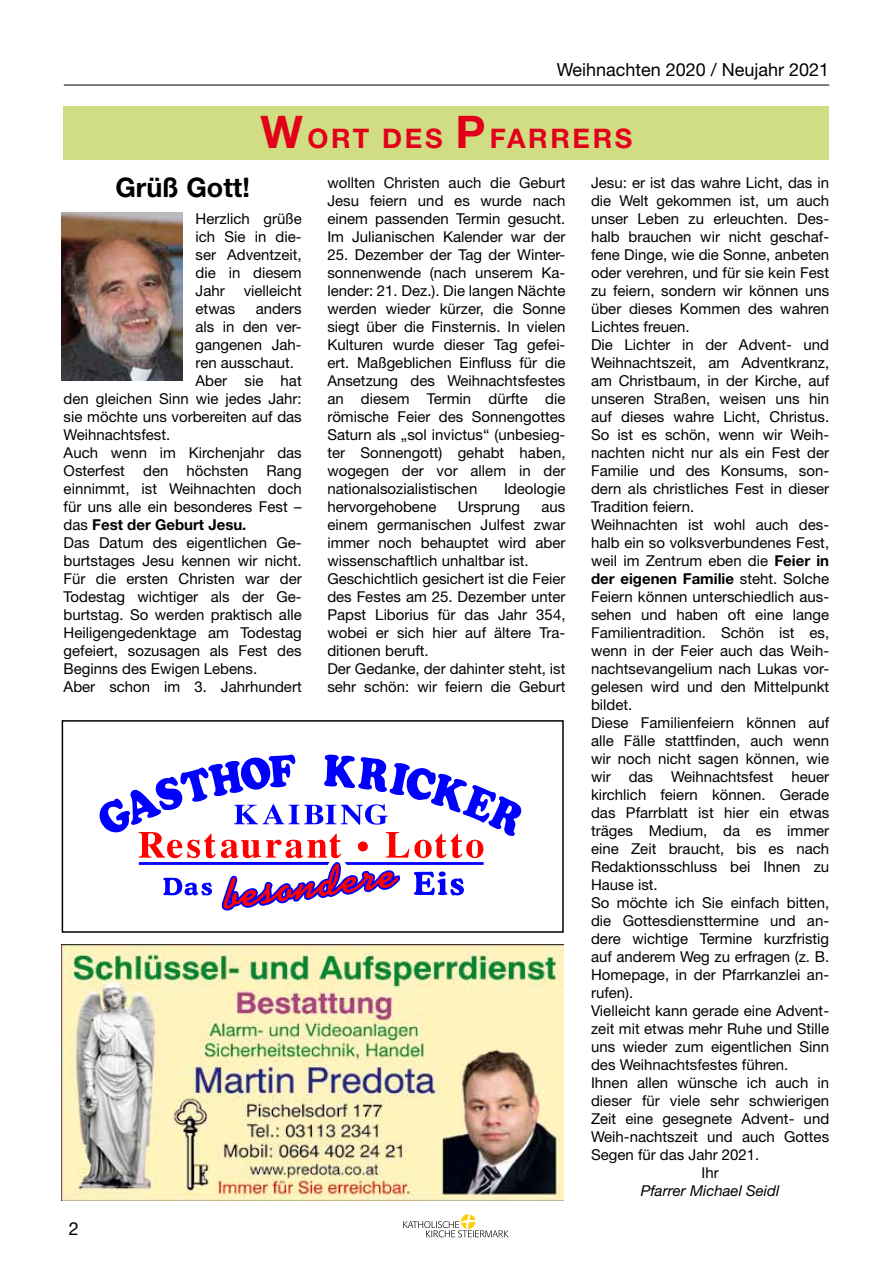
<style>
.page{position:relative;width:893px;height:1263px;background:#fff}
.page>*{position:absolute;margin:0;border:0;box-sizing:border-box;transform-origin:0 0}
.t1{font:700 27px "Helvetica Neue";letter-spacing:.1em;color:#e2001a}
.t2{font:700 27px "Helvetica Neue";color:#000}
.t3{font:18px "Helvetica Neue";color:#000}
.t4{font:15px/18px "Helvetica Neue";color:#000;text-align:justify}
.t5{font:700 15px "Helvetica Neue";color:#000}
.t6{font:italic 15px "Helvetica Neue";color:#000}
.s1{font-size:45px}
.s2{font-weight:400}
.s3{font-weight:700}
</style>
<div class="page">
<hr style="left:64px;top:85px;width:765px;height:1px;background:#000">
<svg style="left:403px;top:1214px;width:106px;height:23px"></svg>
<div style="left:64px;top:106px;width:765px;height:54px;background:#d1dd82"></div>
<svg style="left:100px;top:754px;width:421px;height:156px"></svg>
<div style="left:62px;top:720px;width:502px;height:213px;border:2px solid #000"></div>
<img style="left:62px;top:212px;width:121px;height:169px">
<img style="left:62px;top:944px;width:502px;height:257px">
<p class="t3" style="left:557px;top:59px;width:274px">Weihnachten 2020 / Neujahr 2021</p>
<h1 class="t1" style="left:261px;top:122px;width:373px"><span class="s1">W</span>ORT DES <span class="s1">P</span>FARRERS</h1>
<h1 class="t2" style="left:115px;top:171px;width:136px">Grüß Gott!</h1>
<p class="t4" style="left:196px;top:209px;width:108px">Herzlich grüße ich Sie in die&shy;ser Adventzeit, die in diesem Jahr</p>
<p class="t4" style="left:244px;top:281px;width:60px">vielleicht</p>
<p class="t4" style="left:196px;top:299px;width:41px">etwas</p>
<p class="t4" style="left:256px;top:299px;width:47px">anders</p>
<p class="t4" style="left:196px;top:317px;width:108px">als in den ver-</p>
<p class="t4" style="left:196px;top:335px;width:108px">gangenen Jah-</p>
<p class="t4" style="left:196px;top:353px;width:100px">ren ausschaut.</p>
<p class="t4" style="left:196px;top:371px;width:108px">Aber sie hat</p>
<p class="t4" style="left:64px;top:389px;width:240px">den gleichen Sinn wie jedes Jahr:</p>
<p class="t4" style="left:64px;top:407px;width:240px">sie möchte uns vorbereiten auf das</p>
<p class="t4" style="left:64px;top:425px;width:108px">Weihnachtsfest.</p>
<p class="t4" style="left:64px;top:443px;width:240px">Auch wenn im Kirchenjahr das</p>
<p class="t4" style="left:64px;top:461px;width:240px">Osterfest den höchsten Rang</p>
<p class="t4" style="left:64px;top:479px;width:240px">einnimmt, ist Weihnachten doch</p>
<p class="t4" style="left:64px;top:497px;width:240px">für uns alle ein besonderes Fest –</p>
<p class="t5" style="left:64px;top:515px;width:184px"><span class="s2">das</span> Fest der Geburt Jesu.</p>
<p class="t4" style="left:64px;top:533px;width:240px">Das Datum des eigentlichen Ge-</p>
<p class="t4" style="left:64px;top:551px;width:240px">burtstages Jesu kennen wir nicht.</p>
<p class="t4" style="left:64px;top:569px;width:240px">Für die ersten Christen war der</p>
<p class="t4" style="left:64px;top:587px;width:240px">Todestag wichtiger als der Ge-</p>
<p class="t4" style="left:64px;top:605px;width:240px">burtstag. So werden praktisch alle</p>
<p class="t4" style="left:64px;top:623px;width:240px">Heiligengedenktage am Todestag</p>
<p class="t4" style="left:64px;top:641px;width:240px">gefeiert, sozusagen als Fest des</p>
<p class="t4" style="left:64px;top:659px;width:195px">Beginns des Ewigen Lebens.</p>
<p class="t4" style="left:64px;top:677px;width:240px">Aber schon im 3. Jahrhundert</p>
<p class="t4" style="left:327px;top:173px;width:240px">wollten Christen auch die Geburt Jesu feiern und es wurde nach einem passenden Termin gesucht.<br>Im Julianischen Kalender war der</p>
<p class="t4" style="left:327px;top:245px;width:240px">25. Dezember der Tag der Winter&shy;sonnenwende (nach unserem Ka&shy;lender: 21. Dez.). Die langen Nächte werden wieder kürzer, die Sonne siegt über die Finsternis. In vielen Kulturen wurde dieser Tag gefei&shy;ert. Maßgeblichen Einfluss für die Ansetzung des Weihnachtsfestes an diesem Termin dürfte die römische Feier des Sonnengottes Saturn als „sol invictus“ (unbesieg&shy;ter Sonnengott) gehabt haben, wogegen der vor allem in der nationalsozialistischen</p>
<p class="t4" style="left:504px;top:479px;width:63px">Ideologie</p>
<p class="t4" style="left:327px;top:497px;width:111px">hervorgehobene</p>
<p class="t4" style="left:458px;top:497px;width:64px">Ursprung</p>
<p class="t4" style="left:327px;top:497px;width:240px;text-align:left;text-indent:214px">aus einem germanischen Julfest zwar immer noch behauptet wird aber wissenschaftlich unhaltbar ist.<br>Geschichtlich gesichert ist die Feier des Festes am 25. Dezember unter<br>Papst Liborius für das Jahr 354, wobei er sich hier auf ältere Tra&shy;ditionen beruft.<br>Der Gedanke, der dahinter steht, ist sehr schön: wir feiern die Geburt</p>
<p class="t3" style="left:69px;top:1217px;width:12px">2</p>
<p class="t4" style="left:591px;top:173px;width:240px">Jesu: er ist das wahre Licht, das in</p>
<p class="t4" style="left:591px;top:191px;width:240px">die Welt gekommen ist, um auch</p>
<p class="t4" style="left:591px;top:209px;width:240px">unser Leben zu erleuchten. Des-</p>
<p class="t4" style="left:591px;top:227px;width:240px">halb brauchen wir nicht geschaf-</p>
<p class="t4" style="left:591px;top:245px;width:240px">fene Dinge, wie die Sonne, anbeten</p>
<p class="t4" style="left:591px;top:263px;width:240px">oder verehren, und für sie kein Fest</p>
<p class="t4" style="left:591px;top:281px;width:240px">zu feiern, sondern wir können uns</p>
<p class="t4" style="left:591px;top:299px;width:240px">über dieses Kommen des wahren</p>
<p class="t4" style="left:591px;top:317px;width:100px">Lichtes freuen.</p>
<p class="t4" style="left:591px;top:335px;width:240px">Die Lichter in der Advent- und</p>
<p class="t4" style="left:591px;top:353px;width:240px">Weihnachtszeit, am Adventkranz,</p>
<p class="t4" style="left:591px;top:371px;width:240px">am Christbaum, in der Kirche, auf</p>
<p class="t4" style="left:591px;top:389px;width:240px">unseren Straßen, weisen uns hin</p>
<p class="t4" style="left:591px;top:407px;width:240px">auf dieses wahre Licht, Christus.</p>
<p class="t4" style="left:591px;top:425px;width:240px">So ist es schön, wenn wir Weih-</p>
<p class="t4" style="left:591px;top:443px;width:240px">nachten nicht nur als ein Fest der</p>
<p class="t4" style="left:591px;top:461px;width:240px">Familie und des Konsums, son-</p>
<p class="t4" style="left:591px;top:479px;width:240px">dern als christliches Fest in dieser</p>
<p class="t4" style="left:591px;top:497px;width:105px">Tradition feiern.</p>
<p class="t4" style="left:591px;top:515px;width:240px">Weihnachten ist wohl auch des-</p>
<p class="t4" style="left:591px;top:533px;width:240px">halb ein so volksverbundenes Fest,</p>
<p class="t4" style="left:591px;top:551px;width:240px">weil im Zentrum eben die <span class="s3">Feier in</span></p>
<p class="t5" style="left:591px;top:569px;width:240px">der eigenen Familie <span class="s2">steht. Solche</span></p>
<p class="t4" style="left:591px;top:587px;width:240px">Feiern können unterschiedlich aus-</p>
<p class="t4" style="left:591px;top:605px;width:240px">sehen und haben oft eine lange</p>
<p class="t4" style="left:591px;top:623px;width:240px">Familientradition. Schön ist es,</p>
<p class="t4" style="left:591px;top:641px;width:240px">wenn in der Feier auch das Weih-</p>
<p class="t4" style="left:591px;top:659px;width:240px">nachtsevangelium nach Lukas vor-</p>
<p class="t4" style="left:591px;top:677px;width:240px">gelesen wird und den Mittelpunkt</p>
<p class="t4" style="left:591px;top:695px;width:43px">bildet.</p>
<p class="t4" style="left:591px;top:713px;width:240px">Diese Familienfeiern können auf</p>
<p class="t4" style="left:591px;top:731px;width:240px">alle Fälle stattfinden, auch wenn</p>
<p class="t4" style="left:591px;top:749px;width:240px">wir noch nicht sagen können, wie</p>
<p class="t4" style="left:591px;top:767px;width:240px">wir das Weihnachtsfest heuer</p>
<p class="t4" style="left:591px;top:785px;width:240px">kirchlich feiern können. Gerade</p>
<p class="t4" style="left:591px;top:803px;width:240px">das Pfarrblatt ist hier ein etwas</p>
<p class="t4" style="left:591px;top:821px;width:240px">träges Medium, da es immer</p>
<p class="t4" style="left:591px;top:839px;width:240px">eine Zeit braucht, bis es nach</p>
<p class="t4" style="left:591px;top:857px;width:240px">Redaktionsschluss bei Ihnen zu</p>
<p class="t4" style="left:591px;top:875px;width:68px">Hause ist.</p>
<p class="t4" style="left:591px;top:893px;width:240px">So möchte ich Sie einfach bitten,</p>
<p class="t4" style="left:591px;top:911px;width:240px">die Gottesdiensttermine und an-</p>
<p class="t4" style="left:591px;top:929px;width:240px">dere wichtige Termine kurzfristig</p>
<p class="t4" style="left:591px;top:947px;width:240px">auf anderem Weg zu erfragen (z. B.</p>
<p class="t4" style="left:591px;top:965px;width:240px">Homepage, in der Pfarrkanzlei an-</p>
<p class="t4" style="left:591px;top:983px;width:44px">rufen).</p>
<p class="t4" style="left:591px;top:1001px;width:240px">Vielleicht kann gerade eine Advent-</p>
<p class="t4" style="left:591px;top:1019px;width:240px">zeit mit etwas mehr Ruhe und Stille</p>
<p class="t4" style="left:591px;top:1037px;width:240px">uns wieder zum eigentlichen Sinn</p>
<p class="t4" style="left:591px;top:1055px;width:199px">des Weihnachtsfestes führen.</p>
<p class="t4" style="left:591px;top:1073px;width:240px">Ihnen allen wünsche ich auch in</p>
<p class="t4" style="left:591px;top:1091px;width:240px">dieser für viele sehr schwierigen</p>
<p class="t4" style="left:591px;top:1109px;width:240px">Zeit eine gesegnete Advent- und</p>
<p class="t4" style="left:591px;top:1127px;width:240px">Weih-nachtszeit und auch Gottes</p>
<p class="t4" style="left:591px;top:1145px;width:170px">Segen für das Jahr 2021.</p>
<p class="t4" style="left:701px;top:1163px;width:19px">Ihr</p>
<p class="t6" style="left:641px;top:1182px;width:140px">Pfarrer Michael Seidl</p>
</div>
